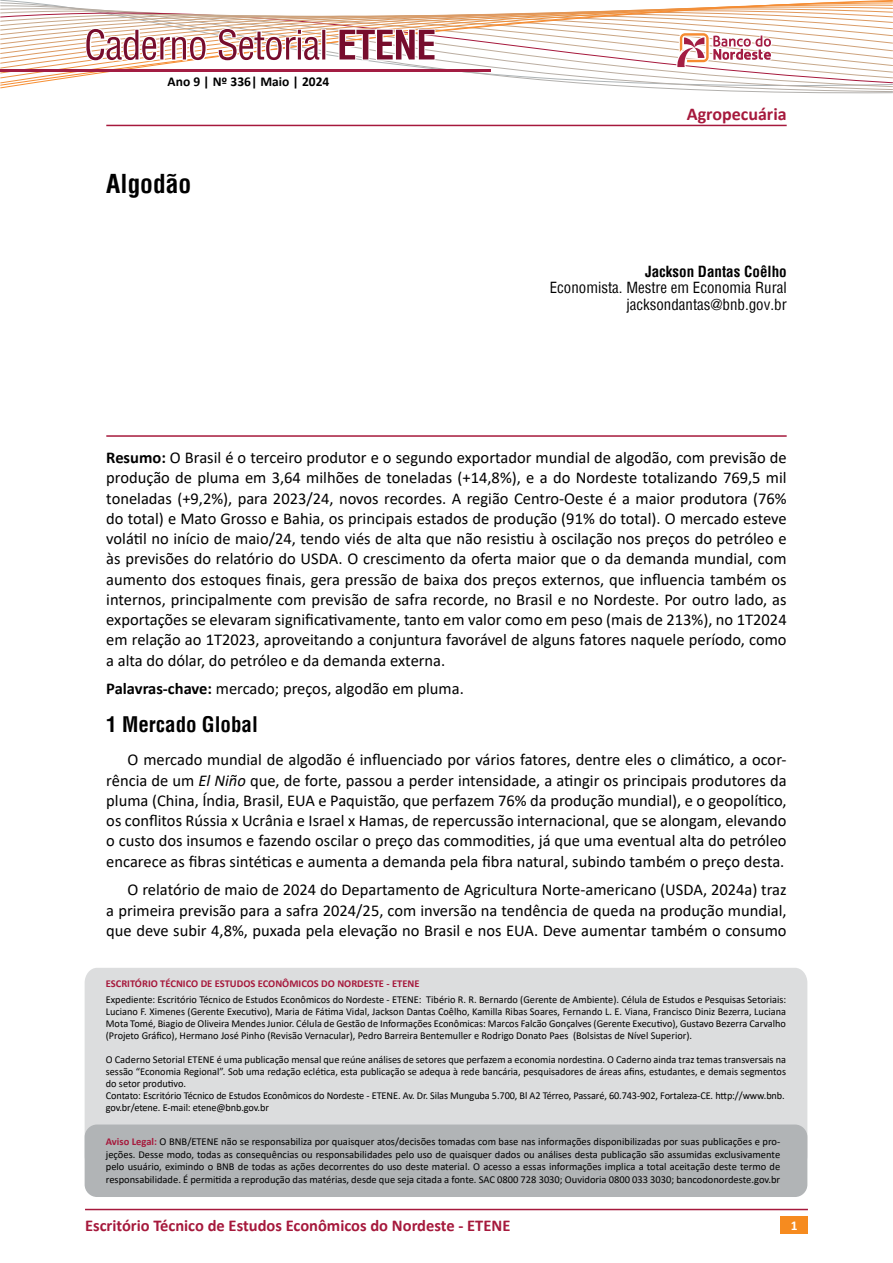
<style>
.page{position:relative;width:893px;height:1263px;background:#fff}
.page>*{position:absolute;margin:0;border:0;box-sizing:border-box;transform-origin:0 0}
.t1{font:700 condensed 25.5px "Helvetica";color:#000}
.t2{font:700 condensed 21px "Helvetica";color:#000}
.t3{font:700 18px "Calibri";color:#a6193c}
.t4{font:16.5px/20.2px "Calibri";color:#000;text-align:justify}
.t5{font:700 16.5px "Calibri";color:#a6193c}
.t6{font:condensed 15px/16.5px "Helvetica";color:#000;text-align:right}
.t7{font:700 condensed 15px "Helvetica";color:#000}
.t8{font:700 13.5px "Calibri";color:#000}
.t9{font:700 13.5px "Calibri";color:#fff}
.t10{font:10.5px/12px "Calibri";color:#000;text-align:justify}
.t11{font:700 10.5px "Calibri";color:#a6193c}
.s1{font-weight:700}
.s2{font-style:italic}
.s3{font-weight:700;color:#a6193c}
</style>
<div class="page">
<div style="left:781px;top:1216px;width:27px;height:17px;background:#f68b1f"></div>
<hr style="left:85px;top:1209px;width:723px;height:1px;background:#a6193c">
<svg style="left:0;top:0;width:893px;height:127px"></svg>
<hr style="left:0;top:70px;width:490px;height:2px;background:#a31d43">
<hr style="left:106px;top:435px;width:681px;height:2px;background:#a6193c">
<div style="left:85px;top:968px;width:722px;height:165px;background:#dcddde"></div>
<div style="left:85px;top:1124px;width:722px;height:73px;background:#b1b4b6;border-radius:12px"></div>
<hr style="left:106px;top:125px;width:681px;height:1px;background:#a6193c">
<p class="t8" style="left:168px;top:72px;width:163px">Ano 9 | Nº 336| Maio | 2024</p>
<h1 class="t1" style="left:106px;top:167px;width:87px">Algodão</h1>
<p class="t3" style="left:687px;top:101px;width:101px">Agropecuária</p>
<p class="t7" style="left:645px;top:261px;width:143px">Jackson Dantas Coêlho</p>
<p class="t6" style="left:550px;top:279px;width:239px">Economista. Mestre em Economia Rural jacksondantas@bnb.gov.br</p>
<p class="t4" style="left:106px;top:447px;width:682px"><span class="s1">Resumo:</span> O Brasil é o terceiro produtor e o segundo exportador mundial de algodão, com previsão de produção de pluma em 3,64 milhões de toneladas (+14,8%), e a do Nordeste totalizando 769,5 mil toneladas (+9,2%), para 2023/24, novos recordes. A região Centro-Oeste é a maior produtora (76% do total) e Mato Grosso e Bahia, os principais estados de produção (91% do total). O mercado esteve volátil no início de maio/24, tendo viés de alta que não resistiu à oscilação nos preços do petróleo e às previsões do relatório do USDA. O crescimento da oferta maior que o da demanda mundial, com aumento dos estoques finais, gera pressão de baixa dos preços externos, que influencia também os internos, principalmente com previsão de safra recorde, no Brasil e no Nordeste. Por outro lado, as exportações se elevaram significativamente, tanto em valor como em peso (mais de 213%), no 1T2024 em relação ao 1T2023, aproveitando a conjuntura favorável de alguns fatores naquele período, como a alta do dólar, do petróleo e da demanda externa.</p>
<p class="t4" style="left:106px;top:678px;width:359px"><span class="s1">Palavras-chave:</span> mercado; preços, algodão em pluma.</p>
<p class="t2" style="left:106px;top:711px;width:153px">1 Mercado Global</p>
<p class="t4" style="left:106px;top:749px;width:682px;text-indent:21px">O mercado mundial de algodão é influenciado por vários fatores, dentre eles o climático, a ocor&shy;rência de um <span class="s2">El Niño</span> que, de forte, passou a perder intensidade, a atingir os principais produtores da pluma (China, Índia, Brasil, EUA e Paquistão, que perfazem 76% da produção mundial), e o geopolítico, os conflitos Rússia x Ucrânia e Israel x Hamas, de repercussão internacional, que se alongam, elevando o custo dos insumos e fazendo oscilar o preço das commodities, já que uma eventual alta do petróleo encarece as fibras sintéticas e aumenta a demanda pela fibra natural, subindo também o preço desta.</p>
<p class="t4" style="left:106px;top:879px;width:682px;text-indent:21px">O relatório de maio de 2024 do Departamento de Agricultura Norte-americano (USDA, 2024a) traz a primeira previsão para a safra 2024/25, com inversão na tendência de queda na produção mundial, que deve subir 4,8%, puxada pela elevação no Brasil e nos EUA. Deve aumentar também o consumo</p>
<p class="t11" style="left:106px;top:976px;width:315px">ESCRITÓRIO TÉCNICO DE ESTUDOS ECONÔMICOS DO NORDESTE - ETENE</p>
<p class="t10" style="left:106px;top:993px;width:682px">Expediente: Escritório Técnico de Estudos Econômicos do Nordeste - ETENE: Tibério R. R. Bernardo (Gerente de Ambiente). Célula de Estudos e Pesquisas Setoriais:<br>Luciano F. Ximenes (Gerente Executivo), Maria de Fátima Vidal, Jackson Dantas Coêlho, Kamilla Ribas Soares, Fernando L. E. Viana, Francisco Diniz Bezerra, Luciana Mota Tomé, Biagio de Oliveira Mendes Junior. Célula de Gestão de Informações Econômicas: Marcos Falcão Gonçalves (Gerente Executivo), Gustavo Bezerra Carvalho (Projeto Gráfico), Hermano José Pinho (Revisão Vernacular), Pedro Barreira Bentemuller e Rodrigo Donato Paes (Bolsistas de Nível Superior).</p>
<p class="t10" style="left:106px;top:1053px;width:682px;text-align:left">O Caderno Setorial ETENE é uma publicação mensal que reúne análises de setores que perfazem a economia nordestina. O Caderno ainda traz temas transversais na sessão “Economia Regional”. Sob uma redação eclética, esta publicação se adequa à rede bancária, pesquisadores de áreas afins, estudantes, e demais segmentos do setor produtivo.<br>Contato: Escritório Técnico de Estudos Econômicos do Nordeste - ETENE. Av. Dr. Silas Munguba 5.700, Bl A2 Térreo, Passaré, 60.743-902, Fortaleza-CE. http://www.bnb. gov.br/etene. E-mail: etene@bnb.gov.br</p>
<p class="t10" style="left:106px;top:1135px;width:676px;line-height:12.6px"><span class="s3">Aviso Legal:</span> O BNB/ETENE não se responsabiliza por quaisquer atos/decisões tomadas com base nas informações disponibilizadas por suas publicações e pro&shy;jeções. Desse modo, todas as consequências ou responsabilidades pelo uso de quaisquer dados ou análises desta publicação são assumidas exclusivamente pelo usuário, eximindo o BNB de todas as ações decorrentes do uso deste material. O acesso a essas informações implica a total aceitação deste termo de responsabilidade. É permitida a reprodução das matérias, desde que seja citada a fonte. SAC 0800 728 3030; Ouvidoria 0800 033 3030; bancodonordeste.gov.br</p>
<p class="t5" style="left:85px;top:1213px;width:427px">Escritório Técnico de Estudos Econômicos do Nordeste - ETENE</p>
<p class="t9" style="left:791px;top:1216px;width:8px">1</p>
</div>
